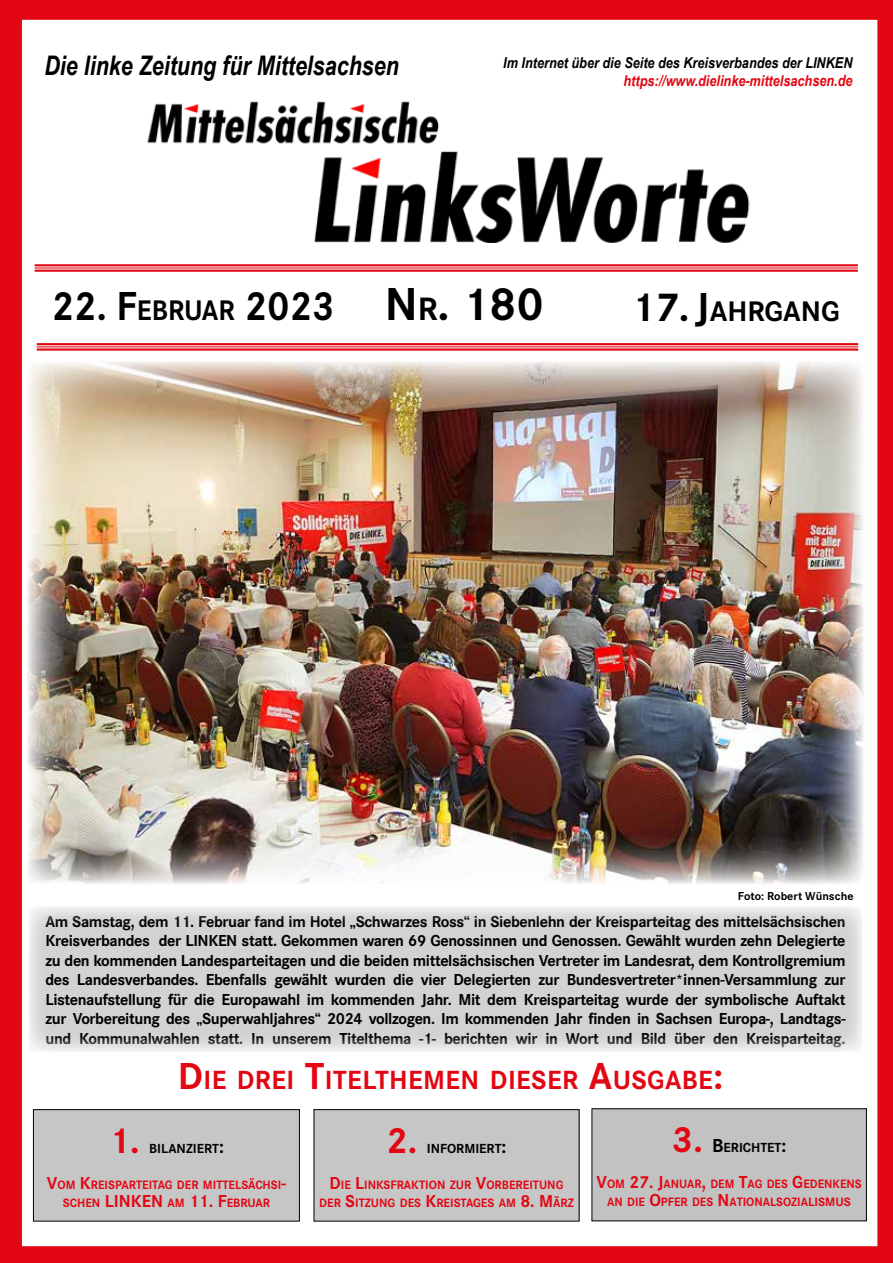
<style>
.page{position:relative;width:893px;height:1263px;background:#fff}
.page>*{position:absolute;margin:0;border:0;box-sizing:border-box;transform-origin:0 0}
.t1{font:700 42px "Corporate S";color:#000;scale:.94 1}
.t2{font:700 37.5px "Corporate S";color:#e30613}
.t3{font:700 29.4px "Corporate S";color:#000}
.t4{font:700 27.3px "Corporate S";letter-spacing:.015em;color:#e30613}
.t5{font:italic 700 27px "Arial Narrow";color:#000}
.t6{font:700 16.5px/19.5px "Corporate S";letter-spacing:-.025em;color:#000;text-align:justify}
.t7{font:italic 700 15px/18px "Arial Narrow";color:#000;text-align:right}
.t8{font:700 13.65px "Corporate S";color:#000}
.t9{font:700 12.6px/18px "Corporate S";color:#e30613;text-align:center}
.t10{font:700 12.6px/18px "Corporate S";color:#e30613;text-align:center;scale:.96 1}
.t11{font:700 12px "Corporate S";color:#000}
.s1{color:#e30613}
.s2{font-size:15.6px;color:#e30613}
.s3{font-size:29.4px}
.s4{font-size:48px}
.s5{font-size:33.6px}
.s6{font-size:42px}
.s7{font-size:39px}
.s8{font-size:19.5px}
.s9{font-size:18px}
.s10{font-size:37.5px;color:#e30613}
</style>
<div class="page">
<img style="left:0;top:0;width:893px;height:1263px">
<h3 class="t5" style="left:44px;top:45px;width:356px">Die linke Zeitung für Mittelsachsen</h3>
<p class="t7" style="left:503px;top:53px;width:351px">Im Internet über die Seite des Kreisverbandes der LINKEN <span class="s1">https://www.dielinke-mittelsach</span><span class="s2">sen.de</span></p>
<h1 class="t1" style="left:52px;top:282px;width:525px">22. F<span class="s3">EBRUAR</span> 2023 <span class="s4">N</span><span class="s5">R</span><span class="s4">. 180</span></h1>
<h3 class="t3" style="left:631px;top:294px;width:210px"><span class="s6">17. J</span>AHRGANG</h3>
<p class="t11" style="left:738px;top:889px;width:117px">Foto: Robert Wünsche</p>
<p class="t6" style="left:46px;top:912px;width:802px">Am Samstag, dem 11. Februar fand im Hotel „Schwarzes Ross“ in Siebenlehn der Kreisparteitag des mittelsächsischen Kreisverbandes der LINKEN statt. Gekommen waren 69 Genossinnen und Genossen. Gewählt wurden zehn Delegierte zu den kommenden Landesparteitagen und die beiden mittelsächsischen Vertreter im Landesrat, dem Kontrollgremium des Landesverbandes. Ebenfalls gewählt wurden die vier Delegierten zur Bundesvertreter*innen-Versammlung zur Listenaufstellung für die Europawahl im kommenden Jahr. Mit dem Kreisparteitag wurde der symbolische Auftakt zur Vorbereitung des „Superwahljahres“ 2024 vollzogen. Im kommenden Jahr finden in Sachsen Europa-, Landtags&shy;und Kommunalwahlen statt. In unserem Titelthema -1- berichten wir in Wort und Bild über den Kreisparteitag.</p>
<h3 class="t4" style="left:178px;top:1064px;width:547px"><span class="s7">D</span>IE DREI <span class="s7">T</span>ITELTHEMEN DIESER <span class="s7">A</span>USGABE<span class="s7">:</span></h3>
<h2 class="t2" style="left:109px;top:1118px;width:32px">1.</h2>
<p class="t8" style="left:149px;top:1140px;width:76px">BILANZIERT<span class="s8">:</span></p>
<p class="t9" style="left:47px;top:1176px;width:241px"><span class="s9">V</span>OM <span class="s9">K</span>REISPARTEITAG DER MITTELSÄCHSI<span class="s9">-<br></span>SCHEN <span class="s9">LI NKEN</span> AM <span class="s9">11. F</span>EBRUAR</p>
<h2 class="t2" style="left:387px;top:1118px;width:32px">2.</h2>
<p class="t8" style="left:427px;top:1140px;width:81px">INFORMIERT<span class="s8">:</span></p>
<p class="t9" style="left:319px;top:1176px;width:256px"><span class="s9">D</span>IE <span class="s9">L</span>INKSFRAKTION ZUR <span class="s9">V</span>ORBEREITUNG<br>DER <span class="s9">S</span>ITZUNG DES <span class="s9">K</span>REISTAGES AM <span class="s9">8. M</span>ÄRZ</p>
<p class="t8" style="left:672px;top:1139px;width:116px"><span class="s10">3.</span> <span class="s8">B</span>ERICHTET<span class="s8">:</span></p>
<p class="t10" style="left:597px;top:1175px;width:278px"><span class="s9">V</span>OM <span class="s9">27. J</span>AN UAR<span class="s9">,</span> DEM <span class="s9">T</span>AG DES <span class="s9">G</span>EDENKENS<br>AN DIE <span class="s9">O</span>PFER DES <span class="s9">N</span>ATIONALSOZIALISMUS</p>
</div>
